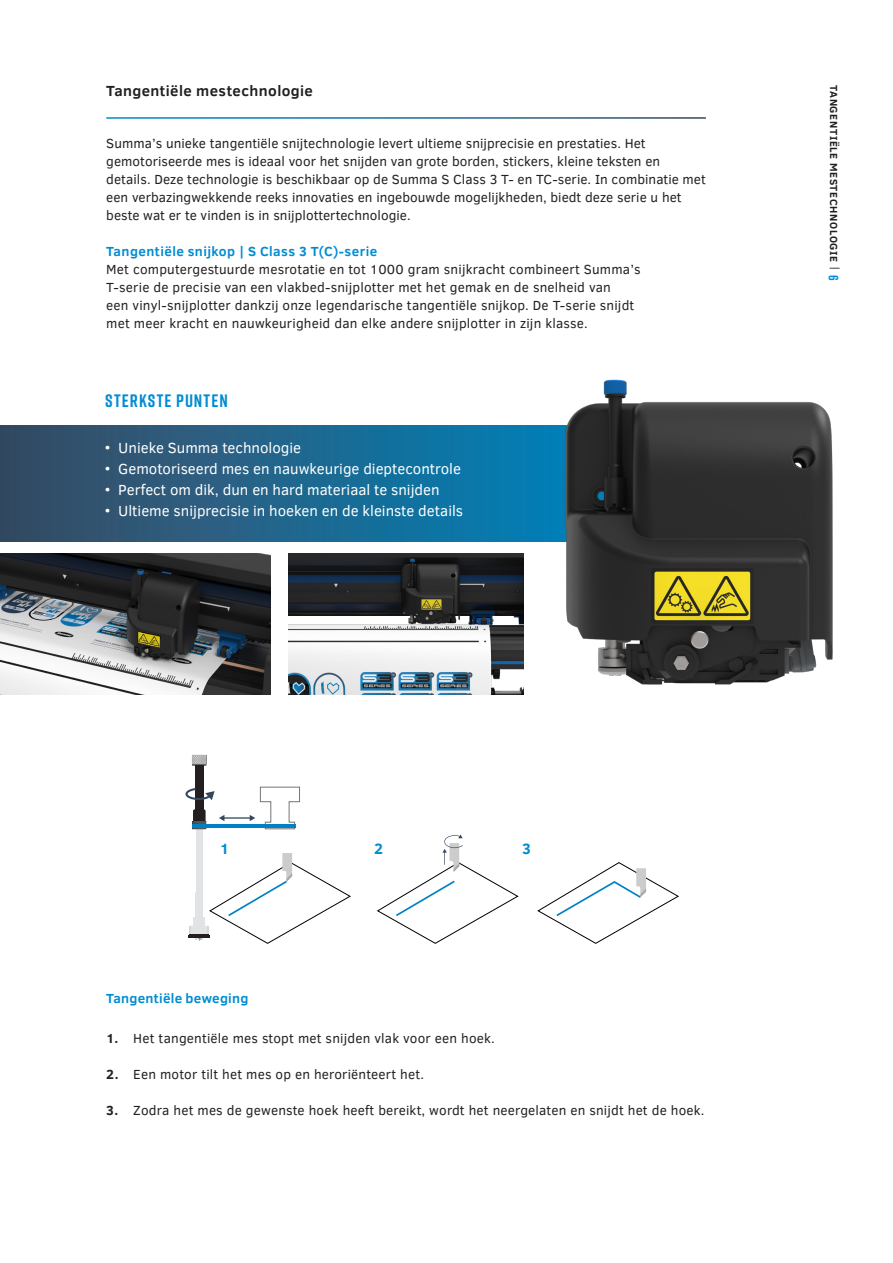
<style>
.page{position:relative;width:893px;height:1263px;background:#fff}
.page>*{position:absolute;margin:0;border:0;box-sizing:border-box;transform-origin:0 0}
.Quote_-_rift{font:700 18px "Rift";letter-spacing:.065em;color:#008cd2}
.t1{font:700 15.3px "Clear Sans";color:#008cd2}
.t2{font:15px "Clear Sans";color:#fff}
.Subtitel{font:700 15px "Clear Sans";letter-spacing:.03em;color:#231f20}
.t3{font:13.5px/18px "Clear Sans";letter-spacing:.005em;color:#231f20}
.Subtitel_w_o_line_BLUE{font:700 13.5px "Clear Sans";letter-spacing:.02em;color:#008cd2}
.t4{font:700 10.5px "Clear Sans";letter-spacing:.06em;color:#231f20}
.s1{font-weight:700;color:#008cd2}
.s2{font-weight:400}
.s3{font-family:"Rift";font-size:13.5px;color:#008cd2}
.s4{font-weight:700}
</style>
<div class="page">
<svg style="left:0;top:425px;width:542px;height:116px;background:#20648a"></svg>
<img style="left:542px;top:379px;width:291px;height:306px">
<img style="left:289px;top:554px;width:235px;height:141px">
<img style="left:0;top:554px;width:271px;height:141px">
<svg style="left:538px;top:862px;width:141px;height:82px"></svg>
<svg style="left:377px;top:834px;width:141px;height:110px"></svg>
<svg style="left:192px;top:755px;width:15px;height:10px"></svg>
<div style="left:195px;top:765px;width:8px;height:46px;background:#231f20"></div>
<div style="left:196px;top:829px;width:6px;height:64px;background:#e2e3e5"></div>
<svg style="left:185px;top:786px;width:115px;height:43px"></svg>
<hr style="left:192px;top:824px;width:104px;height:3px;background:#0081c6">
<svg style="left:188px;top:853px;width:163px;height:91px"></svg>
<p class="Subtitel" style="left:106px;top:80px;width:208px">Tangentiële mestechnologie</p>
<p class="t3" style="left:106px;top:134px;width:601px">Summa’s unieke tangentiële snijtechnologie levert ultieme snijprecisie en prestaties. Het gemotoriseerde mes is ideaal voor het snijden van grote borden, stickers, kleine teksten en details. Deze technologie is beschikbaar op de Summa S Class 3 T- en TC-serie. In combinatie met een verbazingwekkende reeks innovaties en ingebouwde mogelijkheden, biedt deze serie u het beste wat er te vinden is in snijplottertechnologie.</p>
<p class="t3" style="left:106px;top:242px;width:536px"><span class="s1">Tangentiële snijkop | S Class 3 T(C)-serie<br></span>Met computergestuurde mesrotatie en tot 1000 gram snijkracht combineert Summa’s T-serie de precisie van een vlakbed-snijplotter met het gemak en de snelheid van<br>een vinyl-snijplotter dankzij onze legendarische tangentiële snijkop. De T-serie snijdt met meer kracht en nauwkeurigheid dan elke andere snijplotter in zijn klasse.</p>
<p class="Quote_-_rift" style="left:105px;top:388px;width:124px">STERKSTE PUNTEN</p>
<p class="t2" style="left:105px;top:438px;width:198px">• Unieke Summa technologie</p>
<p class="t2" style="left:105px;top:459px;width:358px">• Gemotoriseerd mes en nauwkeurige dieptecontrole</p>
<p class="t2" style="left:105px;top:480px;width:336px">• Perfect om dik, dun en hard materiaal te snijden</p>
<p class="t2" style="left:105px;top:501px;width:360px">• Ultieme snijprecisie in hoeken en de kleinste details</p>
<p class="t4" style="left:842px;top:85px;width:197px;rotate:90deg">Tangentiële mestechnologie <span class="s2">|</span> <span class="s3">6</span></p>
<p class="t1" style="left:220px;top:837px;width:11px">1</p>
<p class="t1" style="left:374px;top:837px;width:10px">2</p>
<p class="t1" style="left:522px;top:837px;width:10px">3</p>
<p class="Subtitel_w_o_line_BLUE" style="left:106px;top:988px;width:144px">Tangentiële beweging</p>
<p class="t3" style="left:106px;top:1029px;width:390px"><span class="s4">1.</span> Het tangentiële mes stopt met snijden vlak voor een hoek.</p>
<p class="t3" style="left:106px;top:1065px;width:319px"><span class="s4">2.</span> Een motor tilt het mes op en heroriënteert het.</p>
<p class="t3" style="left:106px;top:1101px;width:600px"><span class="s4">3.</span> Zodra het mes de gewenste hoek heeft bereikt, wordt het neergelaten en snijdt het de hoek.</p>
</div>
